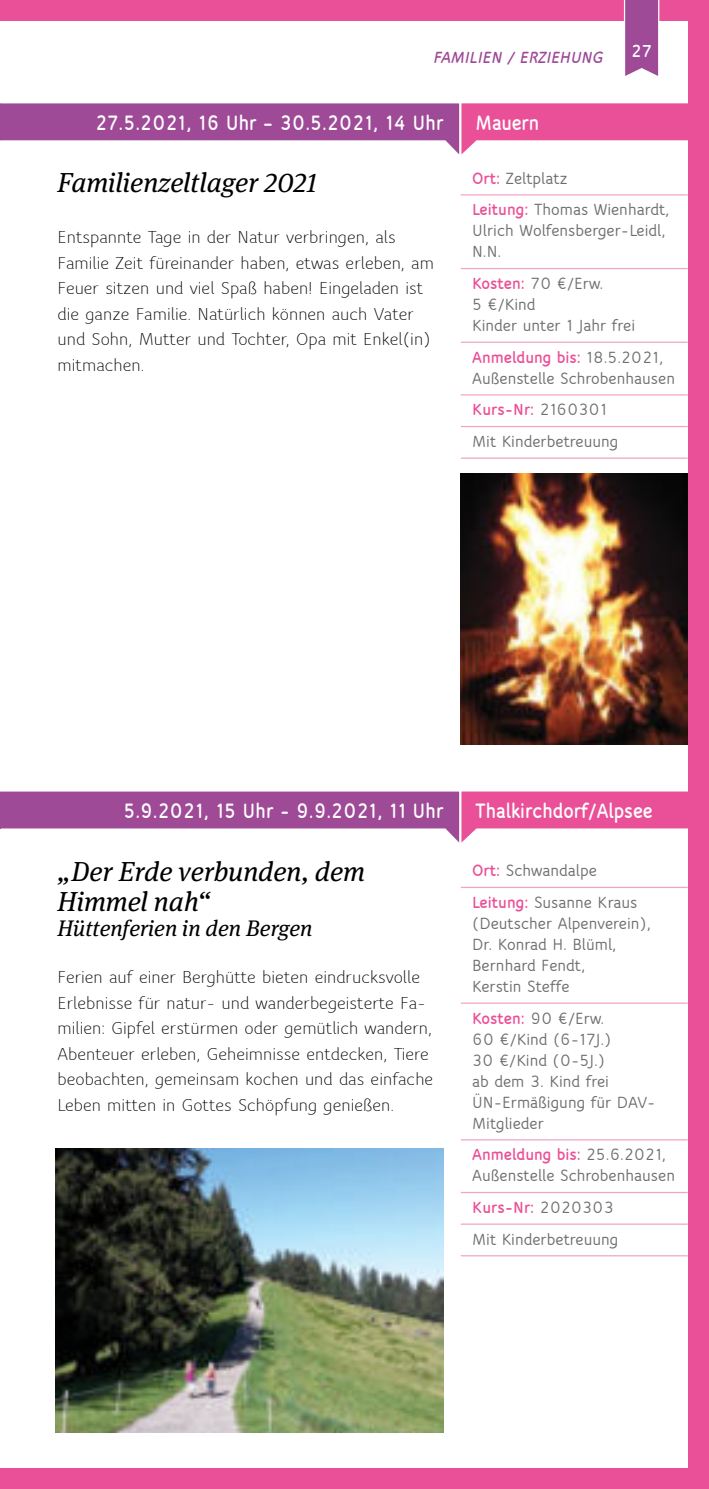
<style>
.page{position:relative;width:709px;height:1489px;background:#fff}
.page>*{position:absolute;margin:0;border:0;box-sizing:border-box;transform-origin:0 0}
.t1{font:italic 27.5px/30px "Meta Serif Lf";color:#000}
.t2{font:800 22.5px "Speak";color:#fff;scale:.93 1}
.t3{font:italic 22.5px "Meta Serif Lf";color:#000}
.t4{font:18.75px/25.5px "Speak";color:#000}
.t5{font:800 18.75px "Speak";color:#fff}
.t6{font:700 17.5px/21px "Speak";color:#6e6e6e}
.t7{font:italic 800 17.5px "Speak";color:#9e4a97}
.s1{font-weight:800;color:#ea5097}
</style>
<div class="page">
<div style="left:0;top:0;width:709px;height:1488px;background:#ea5097"></div>
<div style="left:0;top:21px;width:687px;height:1446px;background:#fff"></div>
<img style="left:461px;top:473px;width:226px;height:271px">
<img style="left:56px;top:1148px;width:388px;height:284px">
<svg style="left:623px;top:0;width:37px;height:76px;background:#ad64a6"></svg>
<hr style="left:461px;top:194px;width:226px;height:1px;background:#f3a3c7">
<hr style="left:461px;top:268px;width:226px;height:1px;background:#f3a3c7">
<hr style="left:461px;top:341px;width:226px;height:2px;background:#f3a3c7">
<hr style="left:461px;top:394px;width:226px;height:1px;background:#f3a3c7">
<hr style="left:461px;top:426px;width:226px;height:1px;background:#f3a3c7">
<hr style="left:461px;top:457px;width:226px;height:2px;background:#f3a3c7">
<hr style="left:461px;top:886px;width:226px;height:2px;background:#f3a3c7">
<hr style="left:461px;top:1002px;width:226px;height:1px;background:#f3a3c7">
<hr style="left:461px;top:1139px;width:226px;height:1px;background:#f3a3c7">
<hr style="left:461px;top:1191px;width:226px;height:1px;background:#f3a3c7">
<hr style="left:461px;top:1223px;width:226px;height:1px;background:#f3a3c7">
<hr style="left:461px;top:1254px;width:226px;height:2px;background:#f3a3c7">
<svg style="left:0;top:103px;width:688px;height:51px"></svg>
<svg style="left:0;top:791px;width:688px;height:51px"></svg>
<p class="t7" style="left:433px;top:48px;width:171px">FAMILIEN / ERZIEHUNG</p>
<p class="t2" style="left:95px;top:111px;width:376px">27.5.2021, 16 Uhr – 30.5.2021, 14 Uhr</p>
<p class="t2" style="left:475px;top:111px;width:70px">Mauern</p>
<p class="t5" style="left:631px;top:41px;width:22px">27</p>
<h1 class="t1" style="left:58px;top:169px;width:261px">Familienzeltlager 2021</h1>
<p class="t4" style="left:58px;top:225px;width:378px">Entspannte Tage in der Natur verbringen, als Familie Zeit füreinander haben, etwas erleben, am Feuer sitzen und viel Spaß haben! Eingeladen ist die ganze Familie. Natürlich können auch Vater und Sohn, Mutter und Tochter, Opa mit Enkel(in) mitmachen.</p>
<p class="t6" style="left:472px;top:162px;width:199px;line-height:31.5px"><span class="s1">Ort:</span> Zeltplatz<br><span class="s1">Leitung:</span> Thomas Wienhardt,</p>
<p class="t6" style="left:472px;top:220px;width:195px">Ulrich Wolfensberger-Leidl,<br>N.N.</p>
<p class="t6" style="left:472px;top:273px;width:164px"><span class="s1">Kosten:</span> 70 €/Erw.<br>5 €/Kind<br>Kinder unter 1 Jahr frei</p>
<p class="t6" style="left:472px;top:347px;width:204px"><span class="s1">Anmeldung bis:</span> 18.5.2021,<br>Außenstelle Schrobenhausen</p>
<p class="t6" style="left:472px;top:394px;width:148px;line-height:31.8px"><span class="s1">Kurs-Nr:</span> 2160301<br>Mit Kinderbetreuung</p>
<p class="t2" style="left:123px;top:799px;width:345px">5.9.2021, 15 Uhr - 9.9.2021, 11 Uhr</p>
<p class="t2" style="left:475px;top:798px;width:192px">Thalkirchdorf/Alpsee</p>
<h1 class="t1" style="left:58px;top:858px;width:309px">„Der Erde verbunden, dem<br>Himmel nah“</h1>
<p class="t3" style="left:58px;top:918px;width:256px">Hüttenferien in den Bergen</p>
<p class="t4" style="left:58px;top:964px;width:377px">Ferien auf einer Berghütte bieten eindrucksvolle Erlebnisse für natur- und wanderbegeisterte Fa&shy;milien: Gipfel erstürmen oder gemütlich wandern, Abenteuer erleben, Geheimnisse entdecken, Tiere beobachten, gemeinsam kochen und das einfache Leben mitten in Gottes Schöpfung genießen.</p>
<p class="t6" style="left:472px;top:855px;width:167px;line-height:31.5px"><span class="s1">Ort:</span> Schwandalpe<br><span class="s1">Leitung:</span> Susanne Kraus</p>
<p class="t6" style="left:472px;top:913px;width:180px">(Deutscher Alpenverein),<br>Dr. Konrad H. Blüml,<br>Bernhard Fendt,<br>Kerstin Steffe</p>
<p class="t6" style="left:472px;top:1007px;width:185px"><span class="s1">Kosten:</span> 90 €/Erw.<br>60 €/Kind (6-17J.)<br>30 €/Kind (0-5J.)<br>ab dem 3. Kind frei<br>ÜN-Ermäßigung für DAV-<br>Mitglieder</p>
<p class="t6" style="left:472px;top:1144px;width:204px"><span class="s1">Anmeldung bis:</span> 25.6.2021,<br>Außenstelle Schrobenhausen</p>
<p class="t6" style="left:472px;top:1191px;width:148px;line-height:31.5px"><span class="s1">Kurs-Nr:</span> 2020303<br>Mit Kinderbetreuung</p>
</div>
